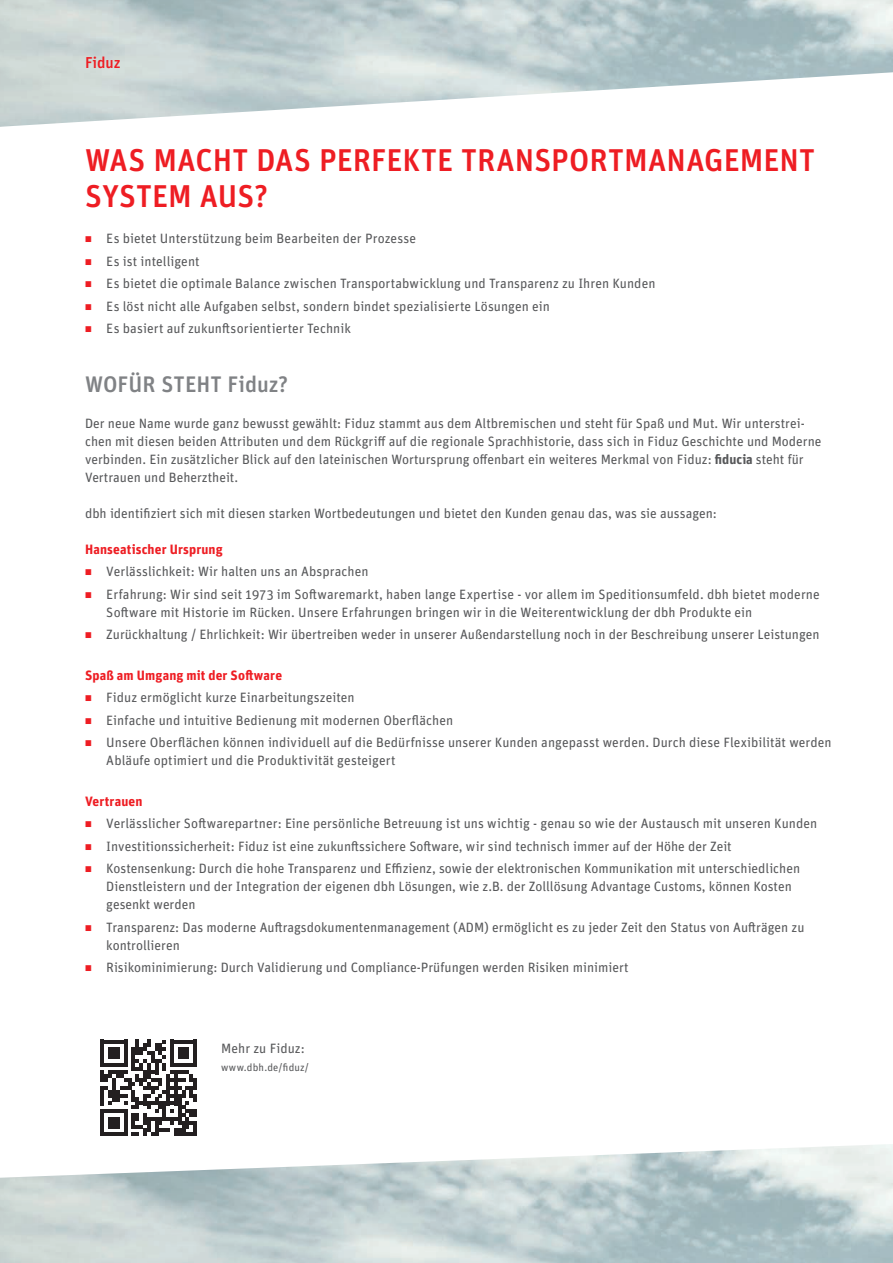
<style>
.page{position:relative;width:893px;height:1263px;background:#fff}
.page>*{position:absolute;margin:0;border:0;box-sizing:border-box;transform-origin:0 0}
.t1{font:500 31.5px/36px "Unit O Tdbh";color:#ee1d23}
.t2{font:500 22.5px "Unit O Tdbh";letter-spacing:.005em;color:#808285}
.t3{font:500 15.75px "Unit O Tdbh";color:#ee1d23}
.t4{font:13.5px/18px "Unit O Tdbh";color:#57585a}
.t5{font:700 13.5px "Unit O Tdbh";letter-spacing:.01em;color:#ee1d23}
.t6{font:10.5px "Unit O Tdbh";letter-spacing:.015em;color:#57585a}
.s1{color:#ee1d23}
.s2{font-weight:700}
</style>
<div class="page">
<svg style="left:101px;top:1039px;width:96px;height:97px"></svg>
<p class="t3" style="left:85px;top:52px;width:37px">Fiduz</p>
<h1 class="t1" style="left:85px;top:142px;width:732px">WAS MACHT DAS PERFEKTE TRANSPORTMANAGEMENT<br>SYSTEM AUS?</h1>
<p class="t4" style="left:85px;top:229px;width:333px"><span class="s1">•</span> Es bietet Unterstützung beim Bearbeiten der Prozesse</p>
<p class="t4" style="left:85px;top:252px;width:116px"><span class="s1">•</span> Es ist intelligent</p>
<p class="t4" style="left:85px;top:274px;width:572px"><span class="s1">•</span> Es bietet die optimale Balance zwischen Transportabwicklung und Transparenz zu Ihren Kunden</p>
<p class="t4" style="left:85px;top:297px;width:466px"><span class="s1">•</span> Es löst nicht alle Aufgaben selbst, sondern bindet spezialisierte Lösungen ein</p>
<p class="t4" style="left:85px;top:319px;width:267px"><span class="s1">•</span> Es basiert auf zukunftsorientierter Technik</p>
<h2 class="t2" style="left:85px;top:369px;width:205px">WOFÜR STEHT Fiduz?</h2>
<p class="t4" style="left:85px;top:414px;width:738px">Der neue Name wurde ganz bewusst gewählt: Fiduz stammt aus dem Altbremischen und steht für Spaß und Mut. Wir unterstrei&shy;chen mit diesen beiden Attributen und dem Rückgriff auf die regionale Sprachhistorie, dass sich in Fiduz Geschichte und Moderne verbinden. Ein zusätzlicher Blick auf den lateinischen Wortursprung offenbart ein weiteres Merkmal von Fiduz: <span class="s2">fiducia</span> steht für Vertrauen und Beherztheit.</p>
<p class="t4" style="left:85px;top:504px;width:633px">dbh identifiziert sich mit diesen starken Wortbedeutungen und bietet den Kunden genau das, was sie aussagen:</p>
<p class="t5" style="left:85px;top:540px;width:139px">Hanseatischer Ursprung</p>
<p class="t4" style="left:85px;top:562px;width:285px"><span class="s1">•</span> Verlässlichkeit: Wir halten uns an Absprachen</p>
<p class="t4" style="left:106px;top:585px;width:715px;text-indent:-21px"><span class="s1">•</span> Erfahrung: Wir sind seit 1973 im Softwaremarkt, haben lange Expertise - vor allem im Speditionsumfeld. dbh bietet moderne<br>Software mit Historie im Rücken. Unsere Erfahrungen bringen wir in die Weiterentwicklung der dbh Produkte ein</p>
<p class="t4" style="left:85px;top:625px;width:736px"><span class="s1">•</span> Zurückhaltung / Ehrlichkeit: Wir übertreiben weder in unserer Außendarstellung noch in der Beschreibung unserer Leistungen</p>
<p class="t5" style="left:85px;top:666px;width:199px">Spaß am Umgang mit der Software</p>
<p class="t4" style="left:85px;top:688px;width:271px"><span class="s1">•</span> Fiduz ermöglicht kurze Einarbeitungszeiten</p>
<p class="t4" style="left:85px;top:711px;width:370px"><span class="s1">•</span> Einfache und intuitive Bedienung mit modernen Oberflächen</p>
<p class="t4" style="left:106px;top:733px;width:727px;text-indent:-21px"><span class="s1">•</span> Unsere Oberflächen können individuell auf die Bedürfnisse unserer Kunden angepasst werden. Durch diese Flexibilität werden<br>Abläufe optimiert und die Produktivität gesteigert</p>
<p class="t5" style="left:85px;top:792px;width:59px">Vertrauen</p>
<p class="t4" style="left:85px;top:814px;width:734px"><span class="s1">•</span> Verlässlicher Softwarepartner: Eine persönliche Betreuung ist uns wichtig - genau so wie der Austausch mit unseren Kunden</p>
<p class="t4" style="left:85px;top:837px;width:648px"><span class="s1">•</span> Investitionssicherheit: Fiduz ist eine zukunftssichere Software, wir sind technisch immer auf der Höhe der Zeit</p>
<p class="t4" style="left:106px;top:859px;width:695px;text-indent:-21px"><span class="s1">•</span> Kostensenkung: Durch die hohe Transparenz und Effizienz, sowie der elektronischen Kommunikation mit unterschiedlichen<br>Dienstleistern und der Integration der eigenen dbh Lösungen, wie z.B. der Zolllösung Advantage Customs, können Kosten gesenkt werden</p>
<p class="t4" style="left:106px;top:918px;width:700px;text-indent:-21px"><span class="s1">•</span> Transparenz: Das moderne Auftragsdokumentenmanagement (ADM) ermöglicht es zu jeder Zeit den Status von Aufträgen zu kontrollieren</p>
<p class="t4" style="left:85px;top:958px;width:545px"><span class="s1">•</span> Risikominimierung: Durch Validierung und Compliance-Prüfungen werden Risiken minimiert</p>
<p class="t4" style="left:221px;top:1039px;width:85px">Mehr zu Fiduz:</p>
<p class="t6" style="left:221px;top:1061px;width:89px">www.dbh.de/fiduz/</p>
</div>
